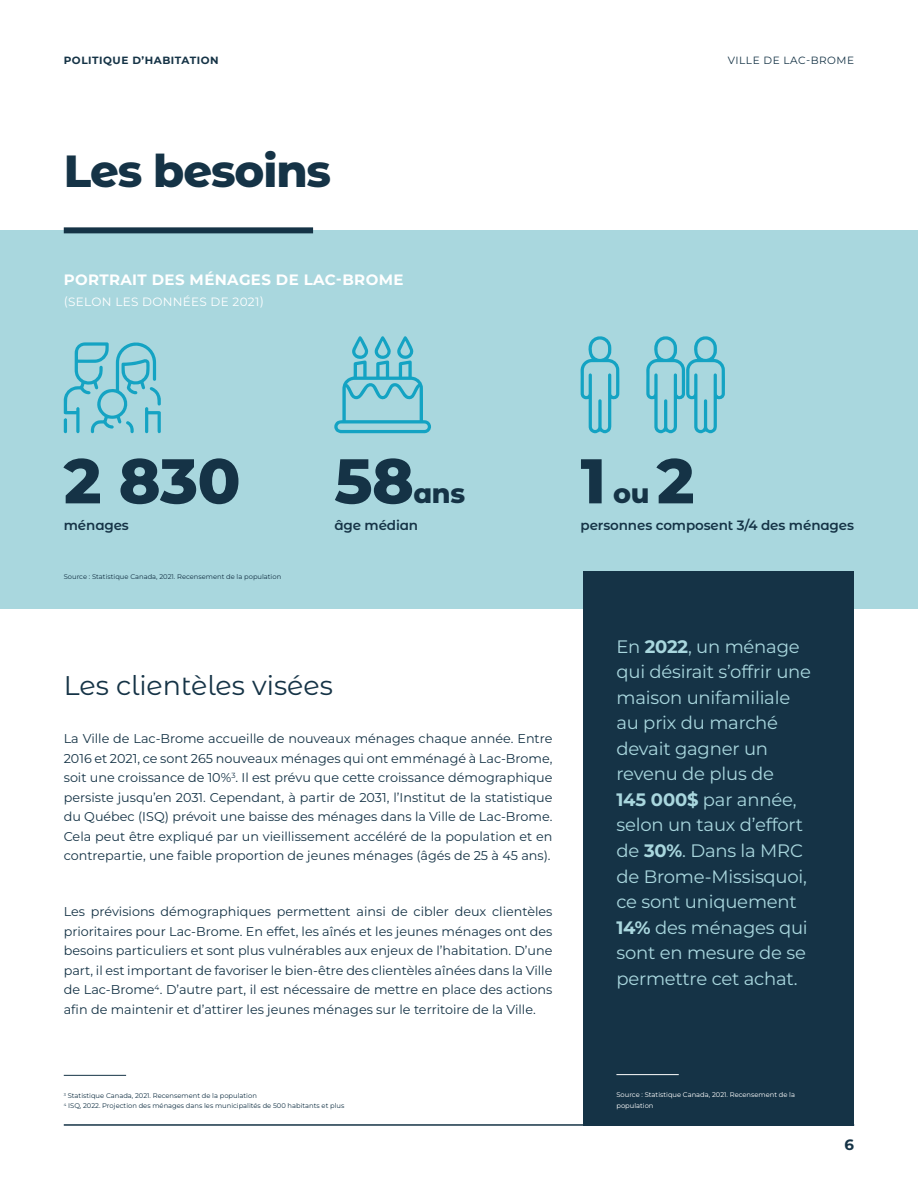
<style>
.page{position:relative;width:918px;height:1188px;background:#fff}
.page>*{position:absolute;margin:0;border:0;box-sizing:border-box;transform-origin:0 0}
.t1{font:800 63px "Montserrat Alternates";color:#153346}
.t2{font:800 45px "Montserrat Alternates";letter-spacing:-.025em;color:#153346}
.t3{font:27px "Montserrat Alternates";color:#153346}
.t4{font:800 27px "Montserrat Alternates";color:#153346}
.t5{font:18px/25.5px "Montserrat";letter-spacing:-.01em;color:#a9d7de}
.t6{font:700 15px "Montserrat";letter-spacing:.025em;color:#fff}
.t7{font:700 15px "Montserrat";color:#153346}
.t8{font:600 13.5px "Montserrat Alternates";letter-spacing:-.01em;color:#153346}
.t9{font:12.75px/19.5px "Montserrat";color:#153346;text-align:justify}
.t10{font:12px "Montserrat";letter-spacing:.025em;color:#fff}
.t11{font:700 10.5px "Montserrat";letter-spacing:.05em;color:#153346}
.t12{font:10.5px "Montserrat";letter-spacing:.05em;color:#153346}
.t13{font:6.75px/10.5px "Montserrat";color:#153346}
.t14{font:6.75px/10.5px "Montserrat";color:#fff}
.s1{font-weight:700}
</style>
<div class="page">
<hr style="left:64px;top:1124px;width:790px;height:2px;background:#153346">
<div style="left:0;top:230px;width:918px;height:379px;background:#a9d7de"></div>
<div style="left:584px;top:571px;width:270px;height:555px;background:#153346"></div>
<div style="left:64px;top:227px;width:249px;height:6px;background:#153346"></div>
<hr style="left:64px;top:1075px;width:62px;height:1px;background:#153346">
<hr style="left:616px;top:1074px;width:63px;height:1px;background:#fff">
<svg style="left:64px;top:342px;width:97px;height:92px"></svg>
<svg style="left:334px;top:336px;width:97px;height:97px"></svg>
<svg style="left:580px;top:336px;width:39px;height:97px"></svg>
<svg style="left:646px;top:336px;width:79px;height:97px"></svg>
<p class="t11" style="left:64px;top:53px;width:156px">POLITIQUE D’HABITATION</p>
<h2 class="t2" style="left:64px;top:138px;width:269px">Les besoins</h2>
<p class="t6" style="left:64px;top:270px;width:341px">PORTRAIT DES MÉNAGES DE LAC-BROME</p>
<p class="t10" style="left:64px;top:294px;width:202px">(SELON LES DONNÉES DE 2021)</p>
<p class="t12" style="left:728px;top:53px;width:128px">VILLE DE LAC-BROME</p>
<h1 class="t1" style="left:64px;top:435px;width:178px">2 830</h1>
<p class="t8" style="left:64px;top:516px;width:67px">ménages</p>
<p class="t13" style="left:64px;top:571px;width:219px">Source : Statistique Canada, 2021. Recensement de la population</p>
<h1 class="t1" style="left:334px;top:435px;width:81px">58</h1>
<h3 class="t4" style="left:413px;top:474px;width:53px">ans</h3>
<p class="t8" style="left:334px;top:516px;width:85px">âge médian</p>
<h3 class="t3" style="left:64px;top:666px;width:271px">Les clientèles visées</h3>
<p class="t9" style="left:64px;top:729px;width:490px">La Ville de Lac-Brome accueille de nouveaux ménages chaque année. Entre 2016 et 2021, ce sont 265 nouveaux ménages qui ont emménagé à Lac-Brome, soit une croissance de 10%<sup>3</sup>. Il est prévu que cette croissance démographique persiste jusqu’en 2031. Cependant, à partir de 2031, l’Institut de la statistique du Québec (ISQ) prévoit une baisse des ménages dans la Ville de Lac-Brome.<br>Cela peut être expliqué par un vieillissement accéléré de la population et en contrepartie, une faible proportion de jeunes ménages (âgés de 25 à 45 ans).</p>
<p class="t9" style="left:64px;top:901px;width:490px">Les prévisions démographiques permettent ainsi de cibler deux clientèles prioritaires pour Lac-Brome. En effet, les aînés et les jeunes ménages ont des besoins particuliers et sont plus vulnérables aux enjeux de l’habitation. D’une part, il est important de favoriser le bien-être des clientèles aînées dans la Ville de Lac-Brome<sup>4</sup>. D’autre part, il est nécessaire de mettre en place des actions afin de maintenir et d’attirer les jeunes ménages sur le territoire de la Ville.</p>
<h1 class="t1" style="left:657px;top:435px;width:39px">2</h1>
<p class="t8" style="left:581px;top:516px;width:275px">personnes composent 3/4 des ménages</p>
<h1 class="t1" style="left:581px;top:435px;width:27px">1</h1>
<h3 class="t4" style="left:613px;top:474px;width:38px">ou</h3>
<p class="t5" style="left:616px;top:633px;width:196px">En <span class="s1">2022</span>, un ménage qui désirait s’offrir une maison unifamiliale au prix du marché devait gagner un revenu de plus de<br><span class="s1">145 000$</span> par année, selon un taux d’effort de <span class="s1">30%</span>. Dans la MRC de Brome-Missisquoi, ce sont uniquement<br><span class="s1">14%</span> des ménages qui sont en mesure de se permettre cet achat.</p>
<p class="t13" style="left:64px;top:1090px;width:282px"><sup>3</sup> Statistique Canada, 2021. Recensement de la population<br><sup>4</sup> ISQ, 2022. Projection des ménages dans les municipalités de 500 habitants et plus</p>
<p class="t14" style="left:616px;top:1089px;width:180px">Source : Statistique Canada, 2021. Recensement de la population</p>
<p class="t7" style="left:845px;top:1134px;width:11px">6</p>
</div>
